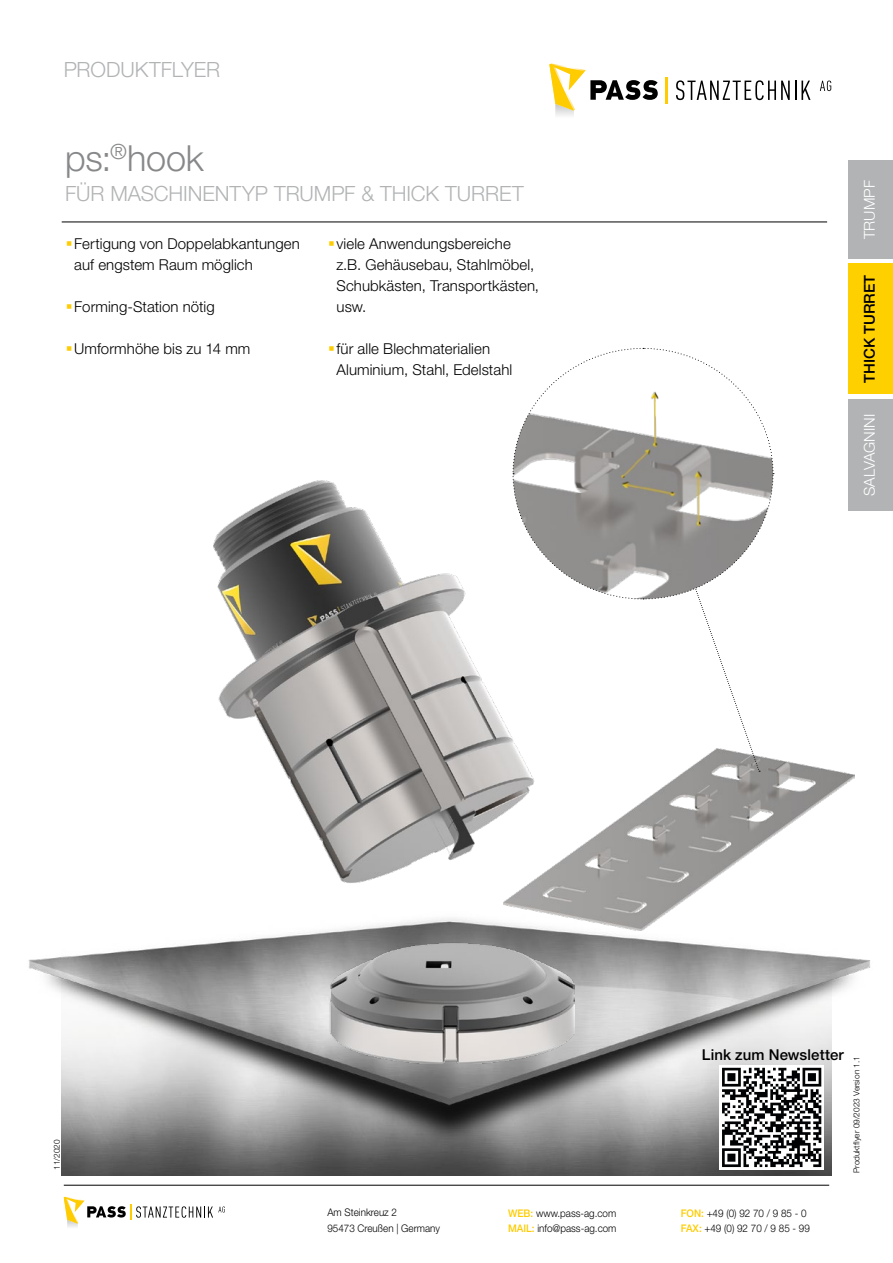
<style>
.page{position:relative;width:893px;height:1263px;background:#fff}
.page>*{position:absolute;margin:0;border:0;box-sizing:border-box;transform-origin:0 0}
.t1{font:300 36px "Helvetica Neue LT Std";letter-spacing:-.005em;color:#87888a}
.t2{font:300 21px "Helvetica Neue LT Std";color:#b1b3b4}
.t3{font:300 15px/21px "Helvetica Neue LT Std";letter-spacing:.005em;color:#000}
.t4{font:500 15px "Helvetica Neue LT Std";color:#000}
.t5{font:300 15px "Helvetica Neue LT Std";color:#fff}
.t6{font:300 10.5px/15px "Helvetica Neue LT Std";color:#000;scale:.94 1}
.t7{font:300 8.25px "Helvetica Neue LT Std";color:#000}
.s1{font-weight:500;color:#fecc00}
</style>
<div class="page">
<svg style="left:64px;top:1197px;width:161px;height:30px"></svg>
<div style="left:848px;top:161px;width:45px;height:98px;background:#b1b3b4"></div>
<div style="left:848px;top:264px;width:45px;height:130px;background:#ffd000"></div>
<div style="left:848px;top:399px;width:45px;height:111px;background:#b1b3b4"></div>
<svg style="left:676px;top:80px;width:134px;height:20px"></svg>
<svg style="left:820px;top:81px;width:11px;height:10px"></svg>
<svg style="left:549px;top:64px;width:109px;height:47px"></svg>
<hr style="left:665px;top:77px;width:2px;height:27px;background:#fecc00">
<hr style="left:64px;top:1185px;width:765px;height:1px;background:#000">
<img style="left:62px;top:1166px;width:769px;height:9px">
<img style="left:28px;top:930px;width:843px;height:236px">
<img style="left:214px;top:480px;width:361px;height:584px">
<img style="left:504px;top:748px;width:351px;height:182px">
<hr style="left:62px;top:222px;width:765px;height:1px;background:#000">
<svg style="left:719px;top:1065px;width:105px;height:105px"></svg>
<svg style="left:722px;top:1068px;width:99px;height:99px"></svg>
<svg style="left:512px;top:347px;width:262px;height:425px"></svg>
<h2 class="t2" style="left:64px;top:56px;width:158px">PRODUKTFLYER</h2>
<h1 class="t1" style="left:65px;top:136px;width:140px">ps:<sup>®</sup>hook</h1>
<h2 class="t2" style="left:65px;top:181px;width:460px">FÜR MASCHINENTYP TRUMPF &amp; THICK TURRET</h2>
<p class="t3" style="left:74px;top:233px;width:227px">Fertigung von Doppelabkantungen auf engstem Raum möglich</p>
<p class="t3" style="left:74px;top:296px;width:142px">Forming-Station nötig</p>
<p class="t3" style="left:74px;top:338px;width:178px">Umformhöhe bis zu 14 mm</p>
<p class="t3" style="left:336px;top:233px;width:204px">viele Anwendungsbereiche z.B. Gehäusebau, Stahlmöbel,<br>Schubkästen, Transportkästen, usw.</p>
<p class="t3" style="left:336px;top:338px;width:177px">für alle Blechmaterialien<br>Aluminium, Stahl, Edelstahl</p>
<p class="t5" style="left:860px;top:239px;width:60px;rotate:-90deg">TRUMPF</p>
<p class="t4" style="left:860px;top:383px;width:110px;rotate:-90deg">THICK TURRET</p>
<p class="t5" style="left:860px;top:496px;width:83px;rotate:-90deg">SALVAGNINI</p>
<p class="t7" style="left:52px;top:1170px;width:32px;rotate:-90deg">11/2020</p>
<p class="t6" style="left:327px;top:1205px;width:121px">Am Steinkreuz 2<br>95473 Creußen | Germany</p>
<p class="t6" style="left:508px;top:1205px;width:117px"><span class="s1">WEB:</span> www.pass-ag.com<br><span class="s1">MAIL:</span> info@pass-ag.com</p>
<p class="t4" style="left:702px;top:1046px;width:143px">Link zum Newsletter</p>
<p class="t7" style="left:851px;top:1173px;width:118px;rotate:-90deg">Produktflyer 09/2023 Version 1.1</p>
<p class="t6" style="left:681px;top:1205px;width:139px"><span class="s1">FON:</span> +49 (0) 92 70 / 9 85 - 0<br><span class="s1">FAX:</span> +49 (0) 92 70 / 9 85 - 99</p>
</div>
